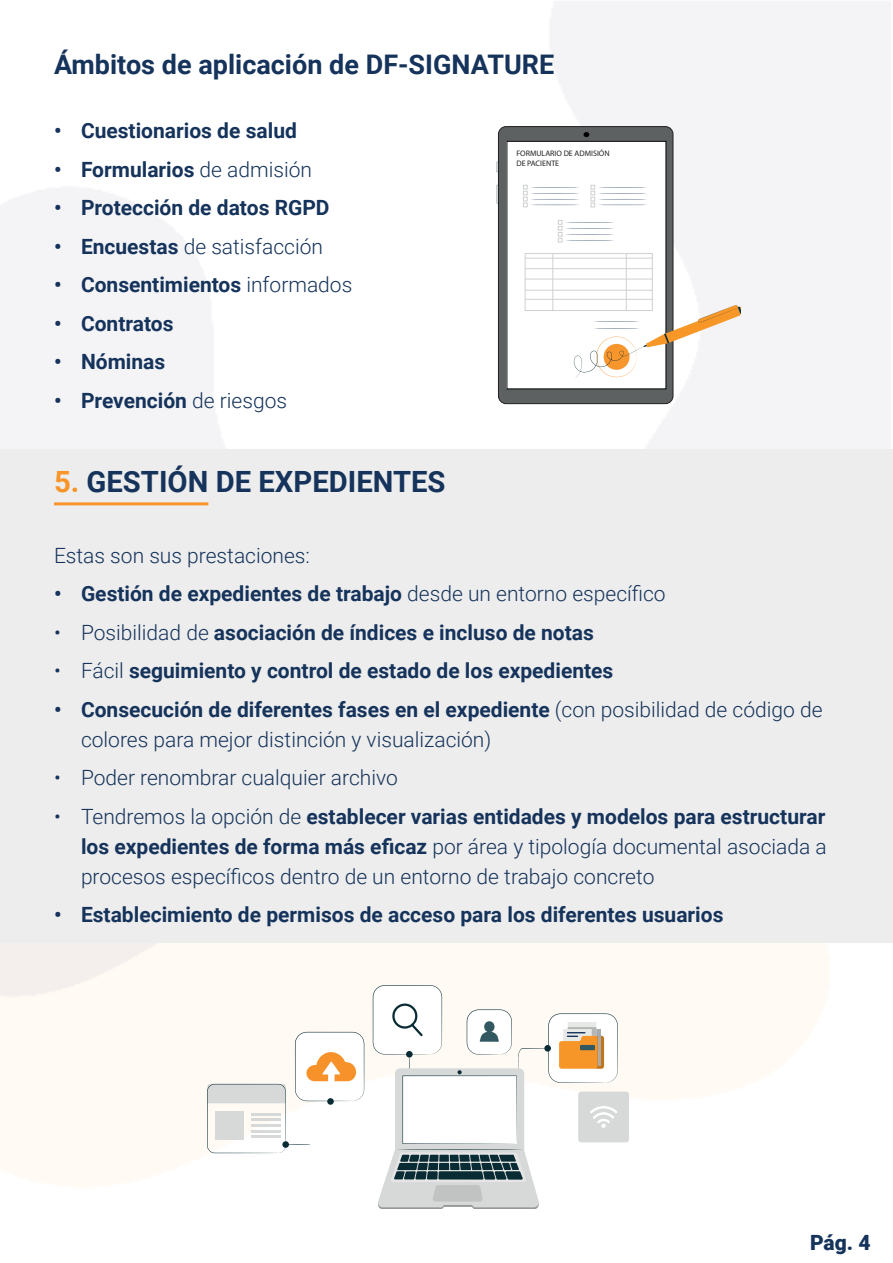
<style>
.page{position:relative;width:893px;height:1263px;background:#fff}
.page>*{position:absolute;margin:0;border:0;box-sizing:border-box;transform-origin:0 0}
.t1{font:700 29.25px "Roboto";color:#15335b}
.t2{font:700 27px "Roboto";color:#15335b}
.t3{font:300 21px/30px "Roboto";color:#15335b}
.t4{font:700 21px "Roboto";color:#15335b}
.t5{font:900 21px "Roboto";color:#15335b}
.t6{font:7.95px/9.6px "Myriad Pro";color:#231f20}
.s1{font-weight:300}
.s2{font-weight:700}
.s3{color:#f79528}
</style>
<div class="page">
<img style="left:0;top:2px;width:890px;height:1186px">
<div style="left:0;top:449px;width:893px;height:494px;background:#ededed"></div>
<div style="left:498px;top:127px;width:175px;height:277px;background:#5d6162;border-radius:8px"></div>
<div style="left:498px;top:126px;width:175px;height:278px;border:1px solid #231f20;border-radius:8px"></div>
<div style="left:507px;top:141px;width:159px;height:248px;background:#fff"></div>
<svg style="left:584px;top:132px;width:5px;height:5px"></svg>
<svg style="left:497px;top:162px;width:2px;height:10px"></svg>
<svg style="left:497px;top:185px;width:2px;height:18px"></svg>
<div style="left:525px;top:253px;width:127px;height:58px;border:1px solid #ced0d0"></div>
<hr style="left:553px;top:254px;width:1px;height:56px;background:#ced0d0">
<hr style="left:626px;top:254px;width:1px;height:56px;background:#ced0d0">
<hr style="left:525px;top:299px;width:127px;height:1px;background:#ced0d0">
<hr style="left:525px;top:290px;width:127px;height:1px;background:#ced0d0">
<hr style="left:525px;top:279px;width:127px;height:1px;background:#ced0d0">
<hr style="left:525px;top:268px;width:127px;height:1px;background:#ced0d0">
<hr style="left:525px;top:258px;width:127px;height:1px;background:#ced0d0">
<svg style="left:574px;top:305px;width:167px;height:74px"></svg>
<svg style="left:558px;top:220px;width:56px;height:22px"></svg>
<svg style="left:591px;top:185px;width:56px;height:22px"></svg>
<svg style="left:523px;top:185px;width:56px;height:22px"></svg>
<hr style="left:54px;top:502px;width:154px;height:3px;background:#f79528">
<div style="left:578px;top:1091px;width:51px;height:51px;background:#d7d9d8;border-radius:3px"></div>
<svg style="left:207px;top:1032px;width:157px;height:121px"></svg>
<svg style="left:327px;top:1098px;width:7px;height:7px"></svg>
<svg style="left:373px;top:985px;width:245px;height:224px"></svg>
<p class="t2" style="left:54px;top:46px;width:502px">Ámbitos de aplicación de DF-SIGNATURE</p>
<p class="t4" style="left:54px;top:116px;width:244px">• Cuestionarios de salud</p>
<p class="t4" style="left:54px;top:155px;width:260px">• Formularios <span class="s1">de admisión</span></p>
<p class="t4" style="left:54px;top:193px;width:277px">• Protección de datos RGPD</p>
<p class="t3" style="left:54px;top:230px;width:271px"><span class="s2">• Encuestas</span> de satisfacción</p>
<p class="t4" style="left:54px;top:270px;width:300px">• Consentimientos <span class="s1">informados</span></p>
<p class="t4" style="left:54px;top:309px;width:121px">• Contratos</p>
<p class="t4" style="left:54px;top:347px;width:113px">• Nóminas</p>
<p class="t4" style="left:54px;top:386px;width:235px">• Prevención <span class="s1">de riesgos</span></p>
<h1 class="t1" style="left:54px;top:461px;width:393px"><span class="s3">5.</span> GESTIÓN DE EXPEDIENTES</h1>
<p class="t6" style="left:516px;top:149px;width:95px">FORMULARIO DE ADMISIÓN<br>DE PACIENTE</p>
<p class="t3" style="left:54px;top:539px;width:257px">Estas son sus prestaciones:</p>
<p class="t4" style="left:54px;top:579px;width:613px">• Gestión de expedientes de trabajo <span class="s1">desde un entorno específico</span></p>
<p class="t4" style="left:54px;top:618px;width:541px"><span class="s1">• Posibilidad de</span> asociación de índices e incluso de notas</p>
<p class="t4" style="left:54px;top:656px;width:561px"><span class="s1">• Fácil</span> seguimiento y control de estado de los expedientes</p>
<p class="t3" style="left:81px;top:694px;width:743px;text-indent:-27px"><span class="s2">• Consecución de diferentes fases en el expediente</span> (con posibilidad de código de colores para mejor distinción y visualización)</p>
<p class="t3" style="left:54px;top:762px;width:345px">• Poder renombrar cualquier archivo</p>
<p class="t3" style="left:81px;top:801px;width:747px;text-align:justify;text-indent:-27px">• Tendremos la opción de <span class="s2">establecer varias entidades y modelos para estructurar los expedientes de forma más eficaz</span> por área y tipología documental asociada a procesos específicos dentro de un entorno de trabajo concreto</p>
<p class="t4" style="left:54px;top:900px;width:671px">• Establecimiento de permisos de acceso para los diferentes usuarios</p>
<p class="t5" style="left:810px;top:1228px;width:62px">Pág. 4</p>
</div>
